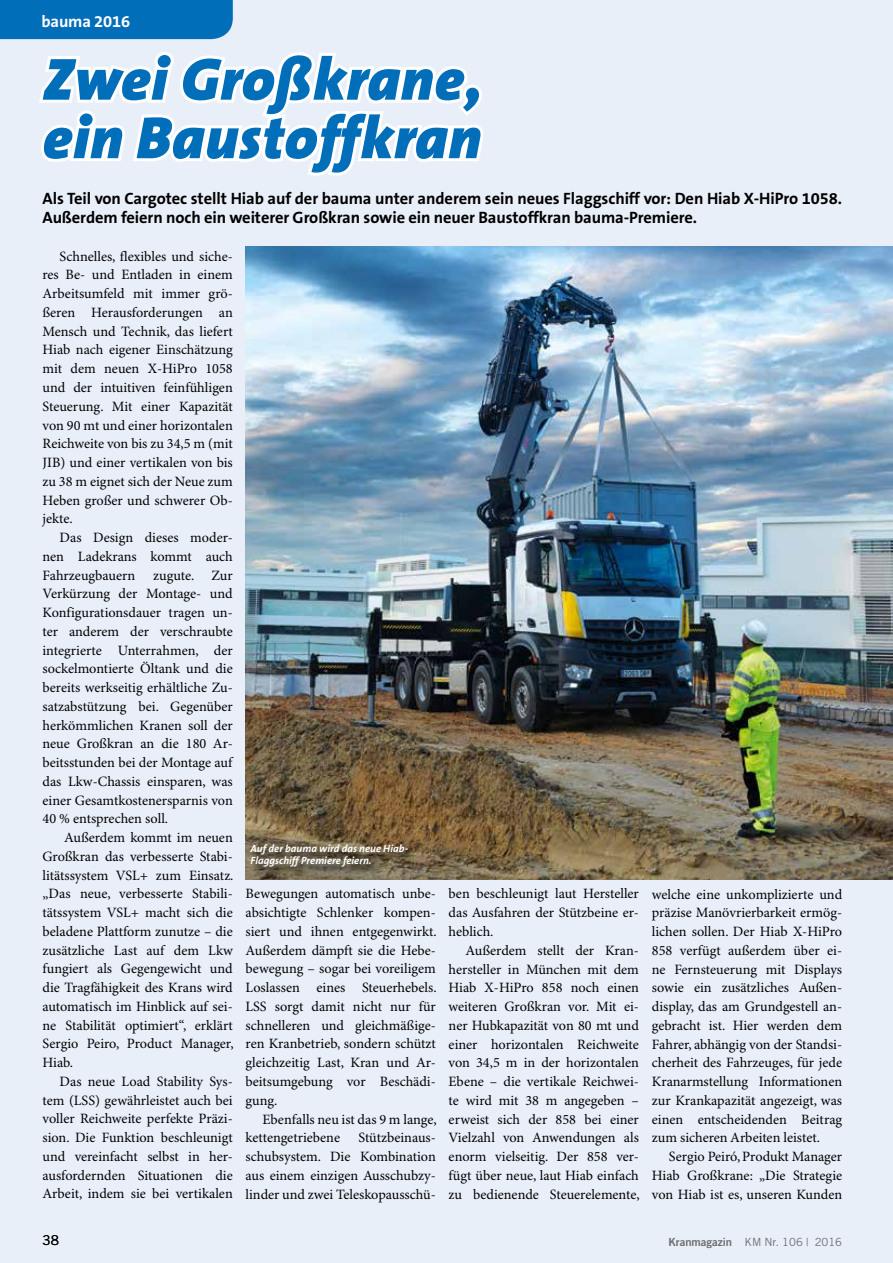
<style>
.page{position:relative;width:893px;height:1263px;background:#e9eff9}
.page>*{position:absolute;margin:0;border:0;box-sizing:border-box;transform-origin:0 0}
.t1{font:italic 900 60px/58.5px "The Sans B9";letter-spacing:.01em;color:#006eb9}
.t2{font:700 16.5px/18.8px "The Sans B7";letter-spacing:-.005em;color:#000}
.t3{font:700 16.5px "The Sans B7";letter-spacing:-.01em;color:#fff}
.t4{font:14.25px/18.8px "Minion Pro";color:#000;text-align:justify}
.t5{font:13.5px "Trade Gothic";color:#000}
.t6{font:11.25px "Trade Gothic";color:#6e6e6e}
.t7{font:italic 700 10.5px/12.3px "The Sans B7";color:#fff}
.s1{font-family:"Trade Gothic Bold Two"}
</style>
<div class="page">
<div style="left:0;top:0;width:233px;height:39px;background:#006eb9"></div>
<svg style="left:39px;top:52px;width:448px;height:383px"></svg>
<img style="left:246px;top:247px;width:647px;height:633px">
<div style="left:252px;top:845px;width:166px;height:32px;background:#000;opacity:.75"></div>
<p class="t3" style="left:41px;top:13px;width:90px">bauma 2016</p>
<h1 class="t1" style="left:43px;top:52px;width:441px">Zwei Großkrane, ein Baustoffkran</h1>
<p class="t2" style="left:43px;top:190px;width:801px">Als Teil von Cargotec stellt Hiab auf der bauma unter anderem sein neues Flaggschiff vor: Den Hiab X-HiPro 1058.<br>Außerdem feiern noch ein weiterer Großkran sowie ein neuer Baustoffkran bauma-Premiere.</p>
<p class="t4" style="left:43px;top:247px;width:192px;text-indent:17px">Schnelles, flexibles und siche&shy;res Be- und Entladen in einem Arbeitsumfeld mit immer grö&shy;ßeren Herausforderungen an Mensch und Technik, das liefert Hiab nach eigener Einschätzung mit dem neuen X-HiPro 1058 und der intuitiven feinfühligen Steuerung. Mit einer Kapazität von 90 mt und einer horizontalen Reichweite von bis zu 34,5 m (mit JIB) und einer vertikalen von bis zu 38 m eignet sich der Neue zum Heben großer und schwerer Ob&shy;jekte.</p>
<p class="t4" style="left:43px;top:529px;width:192px;text-indent:17px">Das Design dieses moder&shy;nen Ladekrans kommt auch Fahrzeugbauern</p>
<p class="t4" style="left:43px;top:566px;width:192px;text-indent:111px">zugute. Zur Verkürzung der Montage- und Konfigurationsdauer tragen un&shy;ter anderem der verschraubte integrierte Unterrahmen, der sockelmontierte Öltank und die bereits werkseitig erhältliche Zu&shy;satzabstützung bei. Gegenüber herkömmlichen Kranen soll der neue Großkran an die 180 Ar&shy;beitsstunden bei der Montage auf das Lkw-Chassis einsparen, was einer Gesamtkostenersparnis von 40 % entsprechen soll.</p>
<p class="t4" style="left:43px;top:829px;width:193px;text-indent:22px">Außerdem kommt im neuen Großkran das verbesserte Stabi&shy;litätssystem VSL+ zum Einsatz. „Das neue, verbesserte Stabili&shy;tätssystem VSL+ macht sich die beladene Plattform zunutze – die zusätzliche Last auf dem Lkw fungiert als Gegengewicht und die Tragfähigkeit des Krans wird automatisch im Hinblick auf sei&shy;ne Stabilität optimiert“, erklärt Sergio Peiro, Product Manager, Hiab.</p>
<p class="t4" style="left:43px;top:1072px;width:192px;text-indent:17px">Das neue Load Stability Sys&shy;tem (LSS) gewährleistet auch bei voller Reichweite perfekte Präzi&shy;sion. Die Funktion beschleunigt und vereinfacht selbst in her&shy;ausfordernden Situationen die Arbeit, indem sie bei vertikalen</p>
<p class="t7" style="left:251px;top:843px;width:159px">Auf der bauma wird das neue Hiab-<br>Flaggschiff Premiere feiern.</p>
<p class="t4" style="left:246px;top:885px;width:193px">Bewegungen automatisch unbe&shy;absichtigte Schlenker kompen&shy;siert und ihnen entgegenwirkt.<br>Außerdem dämpft sie die Hebe&shy;bewegung – sogar bei voreiligem Loslassen eines Steuerhebels.<br>LSS sorgt damit nicht nur für schnelleren und gleichmäßige&shy;ren Kranbetrieb, sondern schützt gleichzeitig Last, Kran und Ar&shy;beitsumgebung vor Beschädi&shy;gung.</p>
<p class="t4" style="left:246px;top:1110px;width:193px;text-indent:17px">Ebenfalls neu ist das 9 m lange, kettengetriebene</p>
<p class="t4" style="left:449px;top:885px;width:192px">ben beschleunigt laut Hersteller das Ausfahren der Stützbeine er&shy;heblich.</p>
<p class="t4" style="left:449px;top:941px;width:193px;text-indent:17px">Außerdem stellt der Kran&shy;hersteller in München mit dem Hiab X-HiPro 858 noch einen weiteren Großkran vor. Mit ei&shy;ner Hubkapazität von 80 mt und einer horizontalen Reichweite von 34,5 m in der horizontalen Ebene – die vertikale Reichwei&shy;te wird mit 38 m angegeben – erweist sich der 858 bei einer Vielzahl von Anwendungen als enorm vielseitig. Der 858 ver&shy;fügt über neue, laut Hiab einfach zu bedienende Steuerelemente,</p>
<p class="t4" style="left:652px;top:885px;width:192px">welche eine unkomplizierte und präzise Manövrierbarkeit ermög&shy;lichen sollen. Der Hiab X-HiPro 858 verfügt außerdem über ei&shy;ne Fernsteuerung mit Displays sowie ein zusätzliches Außen&shy;display, das am Grundgestell an&shy;gebracht ist. Hier werden dem Fahrer, abhängig von der Standsi&shy;cherheit des Fahrzeuges, für jede Kranarmstellung Informationen zur Krankapazität angezeigt, was einen entscheidenden Beitrag zum sicheren Arbeiten leistet.</p>
<p class="t4" style="left:652px;top:1148px;width:192px;text-indent:17px">Sergio Peiró, Produkt Manager Hiab Großkrane: „Die Strategie von Hiab ist es, unseren Kunden</p>
<p class="t4" style="left:246px;top:1129px;width:192px;text-indent:113px">Stützbeinaus&shy;schubsystem. Die Kombination aus einem einzigen Ausschubzy&shy;linder und zwei Teleskopausschü-</p>
<p class="t5" style="left:43px;top:1232px;width:18px">38</p>
<p class="t6" style="left:668px;top:1235px;width:175px"><span class="s1">Kranmagazin</span> KM Nr. 106 | 2016</p>
</div>
